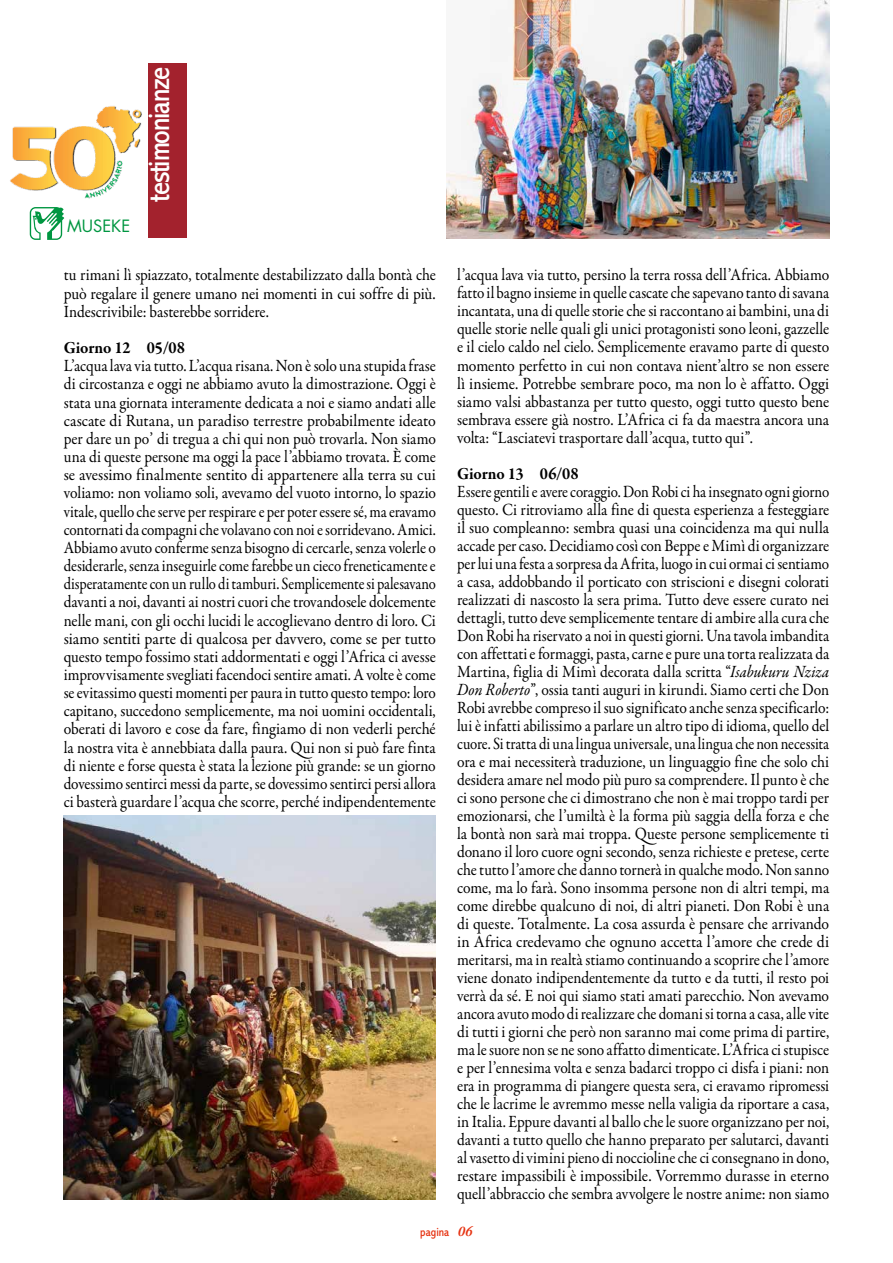
<style>
.page{position:relative;width:893px;height:1263px;background:#fff}
.page>*{position:absolute;margin:0;border:0;box-sizing:border-box;transform-origin:0 0}
.t1{font:condensed 30px "Abadi MT Std";letter-spacing:-.04em;color:#fff}
.t2{font:17.25px/18px "Garamond Premr Pro";letter-spacing:-.005em;color:#000;text-align:justify;scale:.87 1}
.t3{font:17.25px/18.1px "Garamond Premr Pro";letter-spacing:-.005em;color:#000;text-align:justify;scale:.9 1}
.t4{font:700 17.25px "Garamond Premr Pro";letter-spacing:-.01em;color:#000;scale:.94 1}
.t5{font:16.5px "Futura Std";color:#009641}
.t6{font:condensed 12px "Abadi MT Std";color:#e63312}
.s1{font-style:italic}
.s2{font-family:"Garamond Premr Pro";font-weight:600;font-style:italic;font-stretch:normal;font-size:15px}
</style>
<div class="page">
<img style="left:10px;top:100px;width:139px;height:106px">
<svg style="left:30px;top:207px;width:34px;height:33px"></svg>
<img style="left:446px;top:0;width:383px;height:238px">
<div style="left:149px;top:64px;width:38px;height:174px;background:#a3222d"></div>
<img style="left:64px;top:816px;width:372px;height:383px">
<h1 class="t1" style="left:143px;top:202px;width:137px;rotate:-90deg">testimonianze</h1>
<p class="t5" style="left:67px;top:215px;width:65px">MUSEKE</p>
<p class="t3" style="left:64px;top:266px;width:415px">tu rimani lì spiazzato, totalmente destabilizzato dalla bontà che può regalare il genere umano nei momenti in cui soffre di più.<br>Indescrivibile: basterebbe sorridere.</p>
<p class="t4" style="left:64px;top:337px;width:131px">Giorno 12 05/08</p>
<p class="t3" style="left:64px;top:357px;width:415px">L’acqua lava via tutto. L’acqua risana. Non è solo una stupida frase di circostanza e oggi ne abbiamo avuto la dimostrazione. Oggi è stata una giornata interamente dedicata a noi e siamo andati alle cascate di Rutana, un paradiso terrestre probabilmente ideato per dare un po’ di tregua a chi qui non può trovarla. Non siamo una di queste persone ma oggi la pace l’abbiamo trovata. È come se avessimo finalmente sentito di appartenere alla terra su cui voliamo: non voliamo soli, avevamo del vuoto intorno, lo spazio vitale, quello che serve per respirare e per poter essere sé, ma eravamo contornati da compagni che volavano con noi e sorridevano. Amici.<br>Abbiamo avuto conferme senza bisogno di cercarle, senza volerle o desiderarle, senza inseguirle come farebbe un cieco freneticamente e disperatamente con un rullo di tamburi. Semplicemente si palesavano davanti a noi, davanti ai nostri cuori che trovandosele dolcemente nelle mani, con gli occhi lucidi le accoglievano dentro di loro. Ci siamo sentiti parte di qualcosa per davvero, come se per tutto questo tempo fossimo stati addormentati e oggi l’Africa ci avesse improvvisamente svegliati facendoci sentire amati. A volte è come se evitassimo questi momenti per paura in tutto questo tempo: loro capitano, succedono semplicemente, ma noi uomini occidentali, oberati di lavoro e cose da fare, fingiamo di non vederli perché la nostra vita è annebbiata dalla paura. Qui non si può fare finta di niente e forse questa è stata la lezione più grande: se un giorno dovessimo sentirci messi da parte, se dovessimo sentirci persi allora ci basterà guardare l’acqua che scorre, perché indipendentemente</p>
<p class="t3" style="left:457px;top:266px;width:415px">l’acqua lava via tutto, persino la terra rossa dell’Africa. Abbiamo fatto il bagno insieme in quelle cascate che sapevano tanto di savana incantata, una di quelle storie che si raccontano ai bambini, una di quelle storie nelle quali gli unici protagonisti sono leoni, gazzelle e il cielo caldo nel cielo. Semplicemente eravamo parte di questo momento perfetto in cui non contava nient’altro se non essere lì insieme. Potrebbe sembrare poco, ma non lo è affatto. Oggi siamo valsi abbastanza per tutto questo, oggi tutto questo bene sembrava essere già nostro. L’Africa ci fa da maestra ancora una volta: “Lasciatevi trasportare dall’acqua, tutto qui”.</p>
<p class="t4" style="left:457px;top:463px;width:131px">Giorno 13 06/08</p>
<p class="t2" style="left:457px;top:483px;width:429px">Essere gentili e avere coraggio. Don Robi ci ha insegnato ogni giorno questo. Ci ritroviamo alla fine di questa esperienza a festeggiare il suo compleanno: sembra quasi una coincidenza ma qui nulla accade per caso. Decidiamo così con Beppe e Mimì di organizzare per lui una festa a sorpresa da Afrita, luogo in cui ormai ci sentiamo a casa, addobbando il porticato con striscioni e disegni colorati realizzati di nascosto la sera prima. Tutto deve essere curato nei dettagli, tutto deve semplicemente tentare di ambire alla cura che Don Robi ha riservato a noi in questi giorni. Una tavola imbandita con affettati e formaggi, pasta, carne e pure una torta realizzata da Martina, figlia di Mimì decorata dalla scritta “<span class="s1">Isabukuru Nziza Don Roberto</span>”, ossia tanti auguri in kirundi. Siamo certi che Don Robi avrebbe compreso il suo significato anche senza specificarlo: lui è infatti abilissimo a parlare un altro tipo di idioma, quello del cuore. Si tratta di una lingua universale, una lingua che non necessita ora e mai necessiterà traduzione, un linguaggio fine che solo chi desidera amare nel modo più puro sa comprendere. Il punto è che ci sono persone che ci dimostrano che non è mai troppo tardi per emozionarsi, che l’umiltà è la forma più saggia della forza e che la bontà non sarà mai troppa. Queste persone semplicemente ti donano il loro cuore ogni secondo, senza richieste e pretese, certe che tutto l’amore che danno tornerà in qualche modo. Non sanno come, ma lo farà. Sono insomma persone non di altri tempi, ma come direbbe qualcuno di noi, di altri pianeti. Don Robi è una di queste. Totalmente. La cosa assurda è pensare che arrivando in Africa credevamo che ognuno accetta l’amore che crede di meritarsi, ma in realtà stiamo continuando a scoprire che l’amore viene donato indipendentemente da tutto e da tutti, il resto poi verrà da sé. E noi qui siamo stati amati parecchio. Non avevamo ancora avuto modo di realizzare che domani si torna a casa, alle vite di tutti i giorni che però non saranno mai come prima di partire, ma le suore non se ne sono affatto dimenticate. L’Africa ci stupisce e per l’ennesima volta e senza badarci troppo ci disfa i piani: non era in programma di piangere questa sera, ci eravamo ripromessi che le lacrime le avremmo messe nella valigia da riportare a casa, in Italia. Eppure davanti al ballo che le suore organizzano per noi, davanti a tutto quello che hanno preparato per salutarci, davanti al vasetto di vimini pieno di noccioline che ci consegnano in dono, restare impassibili è impossibile. Vorremmo durasse in eterno quell’abbraccio che sembra avvolgere le nostre anime: non siamo</p>
<p class="t6" style="left:420px;top:1225px;width:54px">pagina <span class="s2">06</span></p>
</div>
